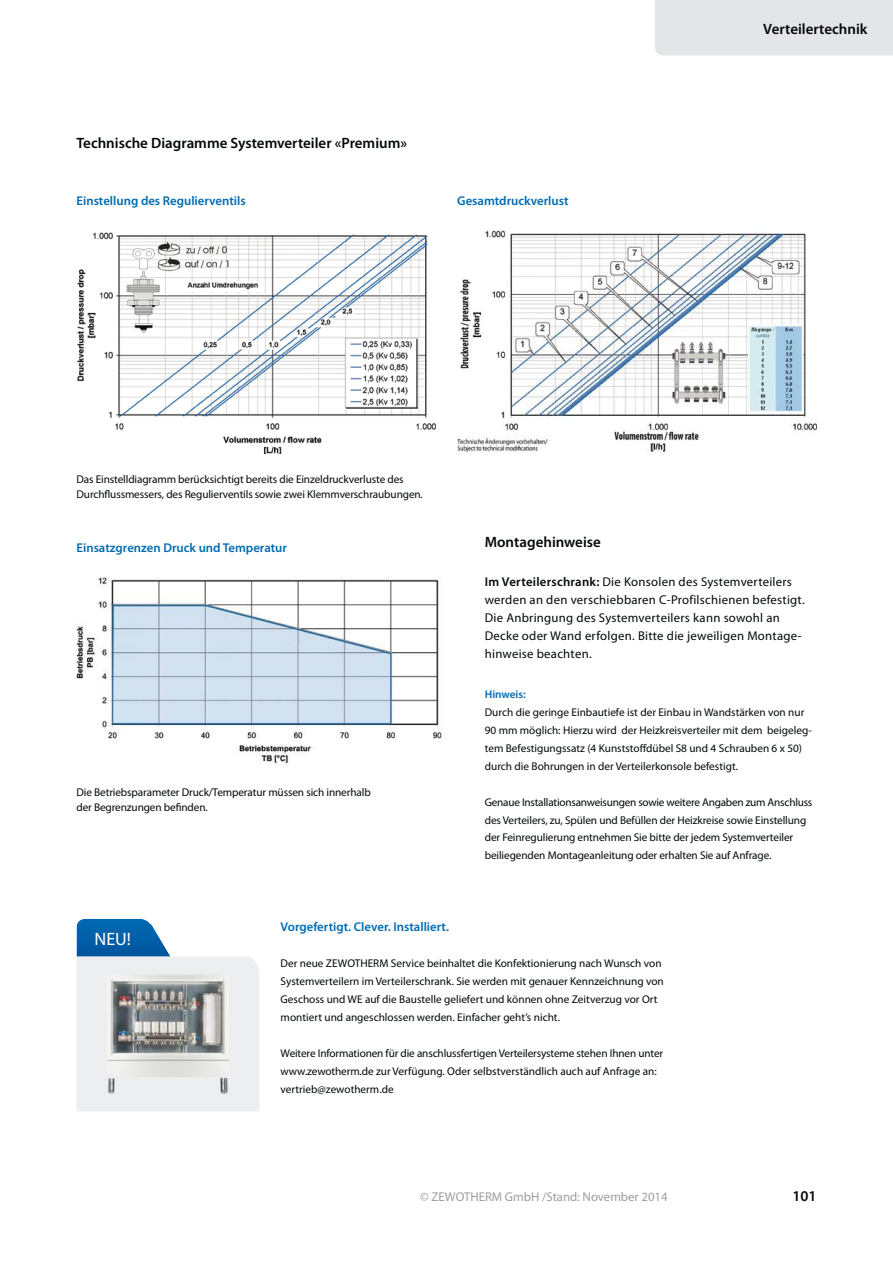
<style>
.page{position:relative;width:893px;height:1263px;background:#fff}
.page>*{position:absolute;margin:0;border:0;box-sizing:border-box;transform-origin:0 0}
.t1{font:18px "Myriad Pro";color:#fff}
.t2{font:600 15px "Myriad Pro";color:#040809}
.t3{font:12.75px/18px "Myriad Pro";letter-spacing:.02em;color:#040809}
.t4{font:600 12.75px "Myriad Pro";color:#016bb2}
.t5{font:12.75px "Myriad Pro";color:#9c9d9f}
.t6{font:11.25px/18px "Myriad Pro";letter-spacing:-.01em;color:#040809}
.t7{font:600 11.25px "Myriad Pro";color:#016bb2}
.s1{font-weight:600}
</style>
<div class="page">
<img style="left:77px;top:232px;width:359px;height:221px">
<img style="left:77px;top:577px;width:365px;height:188px">
<img style="left:457px;top:230px;width:359px;height:223px">
<div style="left:655px;top:0;width:237px;height:55px;background:#e3e5e6"></div>
<svg style="left:77px;top:919px;width:182px;height:192px"></svg>
<img style="left:106px;top:974px;width:124px;height:120px">
<h2 class="t2" style="left:77px;top:137px;width:332px">Technische Diagramme Systemverteiler «Premium»</h2>
<p class="t4" style="left:77px;top:196px;width:171px">Einstellung des Regulierventils</p>
<p class="t4" style="left:457px;top:196px;width:113px">Gesamtdruckverlust</p>
<h2 class="t2" style="left:763px;top:23px;width:106px">Verteilertechnik</h2>
<p class="t6" style="left:77px;top:472px;width:348px;line-height:15px">Das Einstelldiagramm berücksichtigt bereits die Einzeldruckverluste des<br>Durchflussmessers, des Regulierventils sowie zwei Klemmverschraubungen.</p>
<p class="t4" style="left:77px;top:542px;width:212px">Einsatzgrenzen Druck und Temperatur</p>
<p class="t6" style="left:77px;top:785px;width:296px;line-height:15px">Die Betriebsparameter Druck/Temperatur müssen sich innerhalb der Begrenzungen befinden.</p>
<h2 class="t2" style="left:485px;top:536px;width:117px">Montagehinweise</h2>
<p class="t3" style="left:485px;top:573px;width:321px"><span class="s1">Im Verteilerschrank:</span> Die Konsolen des Systemverteilers werden an den verschiebbaren C-Profilschienen befestigt.<br>Die Anbringung des Systemverteilers kann sowohl an Decke oder Wand erfolgen. Bitte die jeweiligen Montage&shy;hinweise beachten.</p>
<p class="t7" style="left:485px;top:690px;width:43px">Hinweis:</p>
<p class="t6" style="left:485px;top:703px;width:328px">Durch die geringe Einbautiefe ist der Einbau in Wandstärken von nur 90 mm möglich: Hierzu wird der Heizkreisverteiler mit dem beigeleg&shy;tem Befestigungssatz (4 Kunststoffdübel S8 und 4 Schrauben 6 x 50) durch die Bohrungen in der Verteilerkonsole befestigt.</p>
<p class="t6" style="left:485px;top:793px;width:329px">Genaue Installationsanweisungen sowie weitere Angaben zum Anschluss des Verteilers, zu, Spülen und Befüllen der Heizkreise sowie Einstellung der Feinregulierung entnehmen Sie bitte der jedem Systemverteiler beiliegenden Montageanleitung oder erhalten Sie auf Anfrage.</p>
<h1 class="t1" style="left:95px;top:932px;width:38px">NEU!</h1>
<p class="t4" style="left:281px;top:922px;width:170px">Vorgefertigt. Clever. Installiert.</p>
<p class="t6" style="left:281px;top:955px;width:384px">Der neue ZEWOTHERM Service beinhaltet die Konfektionierung nach Wunsch von Systemverteilern im Verteilerschrank. Sie werden mit genauer Kennzeichnung von Geschoss und WE auf die Baustelle geliefert und können ohne Zeitverzug vor Ort montiert und angeschlossen werden. Einfacher geht’s nicht.</p>
<p class="t6" style="left:281px;top:1045px;width:384px">Weitere Informationen für die anschlussfertigen Verteilersysteme stehen Ihnen unter www.zewotherm.de zur Verfügung. Oder selbstverständlich auch auf Anfrage an: vertrieb@zewotherm.de</p>
<p class="t5" style="left:420px;top:1192px;width:249px">© ZEWOTHERM GmbH /Stand: November 2014</p>
<h2 class="t2" style="left:792px;top:1191px;width:26px">101</h2>
</div>
